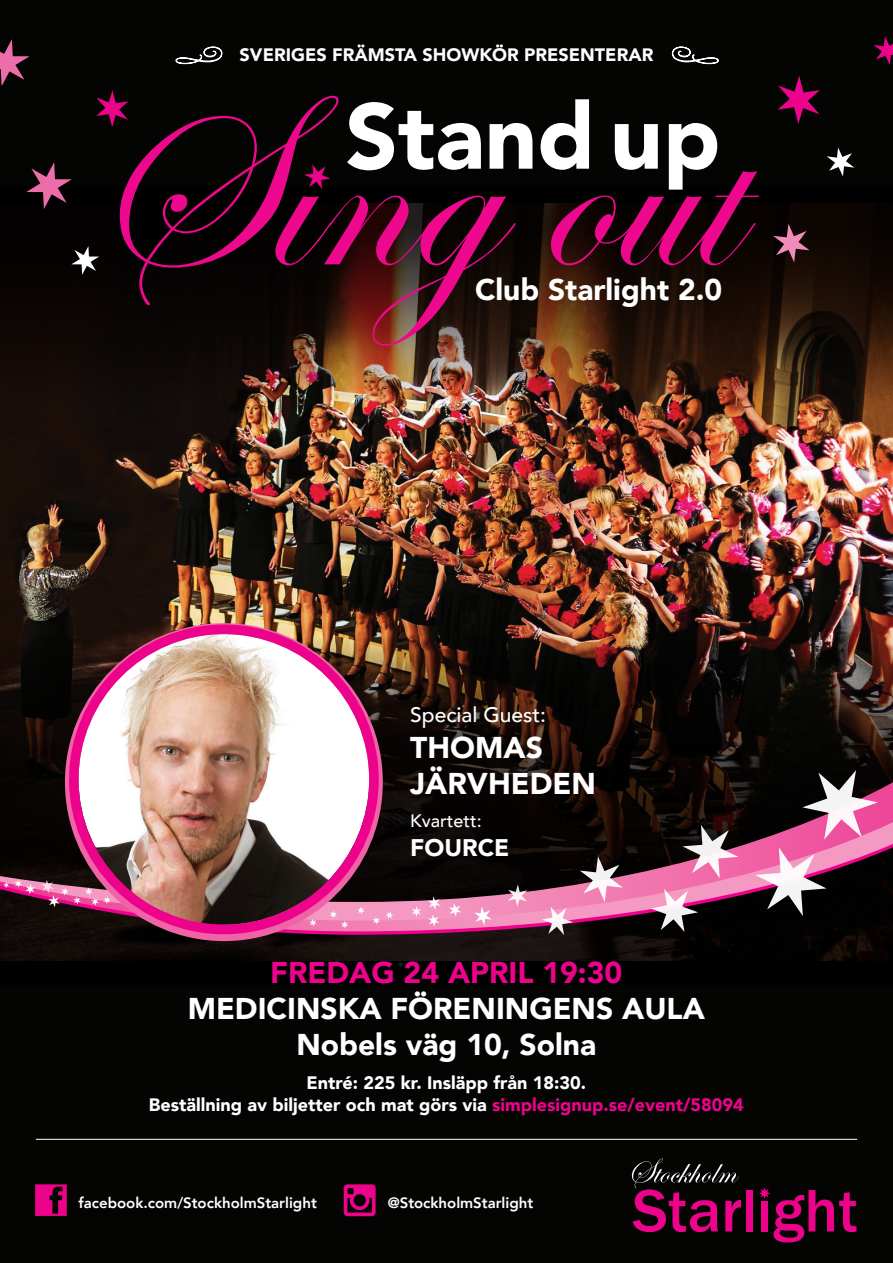
<style>
.page{position:relative;width:893px;height:1263px;background:#040503}
.page>*{position:absolute;margin:0;border:0;box-sizing:border-box;transform-origin:0 0}
.t1{font:900 30px/36px "Avenir";color:#fff}
.t2{font:900 30px "Avenir";color:#ed028c}
.t3{font:900 29.85px "Avenir";color:#fff}
.t4{font:900 24px "Avenir";color:#fff}
.t5{font:500 21px "Avenir";color:#fff}
.t6{font:900 18px/21.6px "Avenir";color:#fff;text-align:center}
.t7{font:500 18px "Avenir";color:#fff}
.t8{font:800 15px "Avenir";color:#fff}
.s1{color:#ed028c}
</style>
<div class="page">
<img style="left:0;top:402px;width:893px;height:236px">
<img style="left:0;top:195px;width:893px;height:207px">
<div style="left:746px;top:1190px;width:7px;height:41px;background:#ed028c"></div>
<svg style="left:632px;top:1158px;width:109px;height:74px"></svg>
<svg style="left:759px;top:1187px;width:97px;height:55px"></svg>
<svg style="left:347px;top:102px;width:134px;height:68px"></svg>
<svg style="left:490px;top:123px;width:42px;height:46px"></svg>
<svg style="left:120px;top:96px;width:219px;height:209px"></svg>
<svg style="left:275px;top:196px;width:241px;height:150px"></svg>
<svg style="left:541px;top:99px;width:218px;height:166px"></svg>
<svg style="left:175px;top:46px;width:48px;height:19px"></svg>
<svg style="left:671px;top:46px;width:48px;height:19px"></svg>
<svg style="left:304px;top:164px;width:26px;height:25px"></svg>
<svg style="left:773px;top:224px;width:36px;height:38px"></svg>
<svg style="left:26px;top:162px;width:46px;height:47px"></svg>
<svg style="left:0;top:39px;width:30px;height:47px"></svg>
<svg style="left:96px;top:90px;width:32px;height:37px"></svg>
<svg style="left:777px;top:76px;width:43px;height:48px"></svg>
<svg style="left:71px;top:246px;width:28px;height:29px"></svg>
<svg style="left:827px;top:147px;width:27px;height:29px"></svg>
<svg style="left:873px;top:36px;width:20px;height:29px"></svg>
<svg style="left:0;top:638px;width:893px;height:329px"></svg>
<svg style="left:0;top:682px;width:893px;height:253px"></svg>
<svg style="left:0;top:920px;width:893px;height:11px"></svg>
<svg style="left:0;top:782px;width:893px;height:138px"></svg>
<svg style="left:303px;top:905px;width:14px;height:22px"></svg>
<svg style="left:357px;top:906px;width:8px;height:8px"></svg>
<svg style="left:330px;top:910px;width:18px;height:19px"></svg>
<svg style="left:3px;top:879px;width:32px;height:15px"></svg>
<svg style="left:372px;top:911px;width:22px;height:14px"></svg>
<svg style="left:412px;top:906px;width:9px;height:11px"></svg>
<svg style="left:428px;top:896px;width:13px;height:31px"></svg>
<svg style="left:41px;top:879px;width:70px;height:28px"></svg>
<svg style="left:449px;top:903px;width:12px;height:14px"></svg>
<svg style="left:474px;top:907px;width:18px;height:18px"></svg>
<svg style="left:508px;top:884px;width:19px;height:23px"></svg>
<svg style="left:542px;top:907px;width:31px;height:28px"></svg>
<svg style="left:580px;top:856px;width:43px;height:46px"></svg>
<svg style="left:650px;top:889px;width:48px;height:43px"></svg>
<svg style="left:682px;top:825px;width:56px;height:53px"></svg>
<svg style="left:755px;top:847px;width:72px;height:69px"></svg>
<svg style="left:802px;top:770px;width:76px;height:70px"></svg>
<div style="left:65px;top:623px;width:318px;height:318px;border:14px solid #f063a6;border-radius:50%"></div>
<img style="left:79px;top:634px;width:290px;height:291px;border-radius:145px">
<div style="left:69px;top:624px;width:310px;height:310px;border:10px solid #ed028c;border-radius:50%"></div>
<hr style="left:36px;top:1139px;width:821px;height:1px;background:#fff">
<svg style="left:35px;top:1184px;width:32px;height:32px"></svg>
<svg style="left:344px;top:1184px;width:32px;height:32px"></svg>
<p class="t6" style="left:240px;top:43px;width:415px">SVERIGES FRÄMSTA SHOWKÖR PRESENTERAR</p>
<h2 class="t3" style="left:475px;top:264px;width:249px">Club Starlight 2.0</h2>
<p class="t5" style="left:410px;top:697px;width:137px">Special Guest:</p>
<h1 class="t1" style="left:410px;top:729px;width:187px">THOMAS<br>JÄRVHEDEN</h1>
<p class="t7" style="left:410px;top:805px;width:73px">Kvartett:</p>
<h3 class="t4" style="left:410px;top:827px;width:101px">FOURCE</h3>
<h1 class="t2" style="left:270px;top:947px;width:354px">FREDAG 24 APRIL 19:30</h1>
<h1 class="t1" style="left:188px;top:990px;width:519px;text-align:center">MEDICINSKA FÖRENINGENS AULA<br>Nobels väg 10, Solna</h1>
<p class="t6" style="left:149px;top:1071px;width:596px">Entré: 225 kr. Insläpp från 18:30.<br>Beställning av biljetter och mat görs via <span class="s1">simplesignup.se/event/58094</span></p>
<p class="t8" style="left:78px;top:1191px;width:240px">facebook.com/StockholmStarlight</p>
<p class="t8" style="left:388px;top:1191px;width:147px">@StockholmStarlight</p>
</div>
